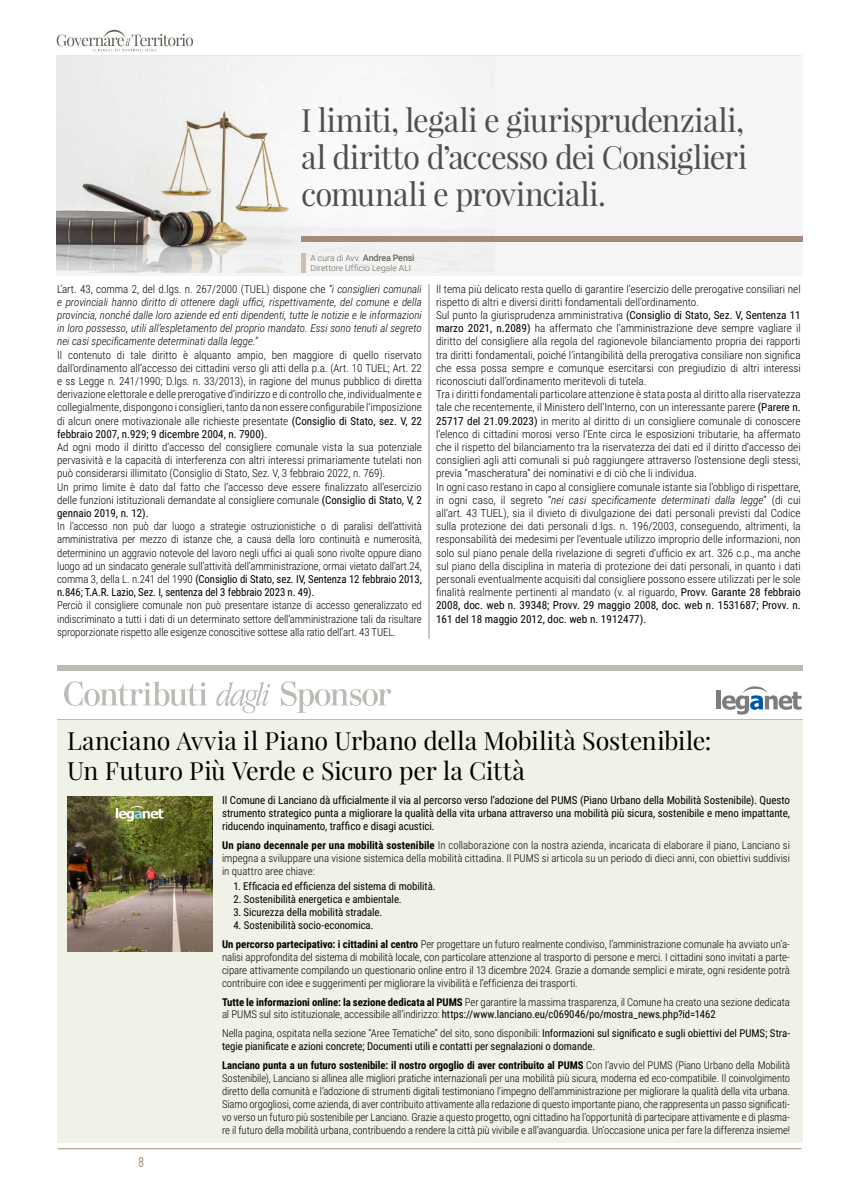
<style>
.page{position:relative;width:842px;height:1191px;background:#fff}
.page>*{position:absolute;margin:0;border:0;box-sizing:border-box;transform-origin:0 0}
.t1{font:32px/37px "Playfair Display";letter-spacing:-.03em;color:#504e4a;text-align:justify}
.t2{font:25px/30px "Playfair Display";letter-spacing:-.005em;color:#000}
.t3{font:14px "Barlow Condensed";color:#a48a7a}
.t4{font:300 11px/13.2px "Roboto Condensed";color:#000;text-align:justify}
.t5{font:italic 300 11px/13.2px "Roboto Condensed";color:#000;text-align:justify}
.t6{font:11px/13.2px "Roboto Condensed";letter-spacing:-.01em;color:#000;text-align:justify}
.t7{font:300 10.8px/13px "Roboto Condensed";letter-spacing:-.005em;color:#000;text-align:justify}
.t8{font:10.8px/13px "Roboto Condensed";letter-spacing:-.005em;color:#000}
.t9{font:300 8.5px/10px "Roboto";letter-spacing:.01em;color:#666158}
.s1{font-weight:500;font-size:9px}
.s2{font-style:normal}
.s3{font-weight:400}
.s4{font-style:italic}
.s5{font-weight:700}
.s6{font-weight:300}
</style>
<div class="page">
<hr style="left:58px;top:1148px;width:743px;height:1px;background:#a48a7a">
<svg style="left:57px;top:30px;width:136px;height:21px"></svg>
<hr style="left:57px;top:56px;width:745px;height:1px;background:#666158">
<div style="left:57px;top:57px;width:745px;height:219px;background:#f5f5f5"></div>
<img style="left:57px;top:57px;width:437px;height:216px">
<div style="left:57px;top:719px;width:745px;height:423px;background:#f1f2e7"></div>
<hr style="left:429px;top:284px;width:1px;height:354px;background:#a48a7a">
<div style="left:301px;top:237px;width:502px;height:5px;background:#a48a7a"></div>
<div style="left:57px;top:665px;width:745px;height:6px;background:#b9bcb5"></div>
<hr style="left:57px;top:719px;width:745px;height:1px;background:#b9bcb5">
<svg style="left:64px;top:681px;width:327px;height:32px"></svg>
<hr style="left:717px;top:690px;width:4px;height:19px;background:#7d7d80">
<svg style="left:722px;top:686px;width:80px;height:28px"></svg>
<img style="left:67px;top:796px;width:145px;height:155px">
<div style="left:301px;top:254px;width:5px;height:19px;background:#cdbfb1"></div>
<h1 class="t1" style="left:301px;top:102px;width:447px">I limiti, legali e giurisprudenziali, al diritto d’accesso dei Consiglieri comunali e provinciali.</h1>
<p class="t9" style="left:311px;top:252px;width:106px">A cura di Avv. <span class="s1">Andrea Pensi<br></span>Direttore Ufficio Legale ALI</p>
<p class="t5" style="left:57px;top:282px;width:366px"><span class="s2">L’art. 43, comma 2, del d.lgs. n. 267/2000 (TUEL) dispone che</span> “i consiglieri comunali e provinciali hanno diritto di ottenere dagli uffici, rispettivamente, del comune e della provincia, nonché dalle loro aziende ed enti dipendenti, tutte le notizie e le informazioni in loro possesso, utili all’espletamento del proprio mandato. Essi sono tenuti al segreto nei casi specificamente determinati dalla legge.”</p>
<p class="t4" style="left:57px;top:348px;width:366px">Il contenuto di tale diritto è alquanto ampio, ben maggiore di quello riservato dall’ordinamento all’accesso dei cittadini verso gli atti della p.a. (Art. 10 TUEL; Art. 22 e ss Legge n. 241/1990; D.lgs. n. 33/2013), in ragione del munus pubblico di diretta derivazione elettorale e delle prerogative d’indirizzo e di controllo che, individualmente e collegialmente, dispongono i consiglieri, tanto da non essere configurabile l’imposizione di alcun onere motivazionale alle richieste presentate <span class="s3">(Consiglio di Stato, sez. V, 22 febbraio 2007, n.929; 9 dicembre 2004, n. 7900).</span></p>
<p class="t4" style="left:57px;top:440px;width:366px;text-align:left">Ad ogni modo il diritto d’accesso del consigliere comunale vista la sua potenziale pervasività e la capacità di interferenza con altri interessi primariamente tutelati non può considerarsi illimitato (Consiglio di Stato, Sez. V, 3 febbraio 2022, n. 769).<br>Un primo limite è dato dal fatto che l’accesso deve essere finalizzato all’esercizio delle funzioni istituzionali demandate al consigliere comunale <span class="s3">(Consiglio di Stato, V, 2 gennaio 2019, n. 12).</span></p>
<p class="t4" style="left:57px;top:519px;width:366px">In l’accesso non può dar luogo a strategie ostruzionistiche o di paralisi dell’attività amministrativa per mezzo di istanze che, a causa della loro continuità e numerosità, determinino un aggravio notevole del lavoro negli uffici ai quali sono rivolte oppure diano luogo ad un sindacato generale sull’attività dell’amministrazione, ormai vietato dall’art.24, comma 3, della L. n.241 del 1990 <span class="s3">(Consiglio di Stato, sez. IV, Sentenza 12 febbraio 2013, n.846; T.A.R. Lazio, Sez. I, sentenza del 3 febbraio 2023 n. 49).</span></p>
<p class="t4" style="left:57px;top:598px;width:366px">Perciò il consigliere comunale non può presentare istanze di accesso generalizzato ed indiscriminato a tutti i dati di un determinato settore dell’amministrazione tali da risultare sproporzionate rispetto alle esigenze conoscitive sottese alla ratio dell’art. 43 TUEL.</p>
<p class="t4" style="left:436px;top:282px;width:366px;text-align:left">Il tema più delicato resta quello di garantire l’esercizio delle prerogative consiliari nel rispetto di altri e diversi diritti fondamentali dell’ordinamento.<br>Sul punto la giurisprudenza amministrativa <span class="s3">(Consiglio di Stato, Sez. V, Sentenza 11 marzo 2021, n.2089)</span> ha affermato che l’amministrazione deve sempre vagliare il diritto del consigliere alla regola del ragionevole bilanciamento propria dei rapporti tra diritti fondamentali, poiché l’intangibilità della prerogativa consiliare non significa che essa possa sempre e comunque esercitarsi con pregiudizio di altri interessi riconosciuti dall’ordinamento meritevoli di tutela.<br>Tra i diritti fondamentali particolare attenzione è stata posta al diritto alla riservatezza tale che recentemente, il Ministero dell’Interno, con un interessante parere <span class="s3">(Parere n.<br>25717 del 21.09.2023)</span> in merito al diritto di un consigliere comunale di conoscere l’elenco di cittadini morosi verso l’Ente circa le esposizioni tributarie, ha affermato che il rispetto del bilanciamento tra la riservatezza dei dati ed il diritto d’accesso dei consiglieri agli atti comunali si può raggiungere attraverso l’ostensione degli stessi, previa “mascheratura” dei nominativi e di ciò che li individua.<br>In ogni caso restano in capo al consigliere comunale istante sia l’obbligo di rispettare, in ogni caso, il segreto “<span class="s4">nei casi specificamente determinati dalla legge</span>” (di cui all’art. 43 TUEL), sia il divieto di divulgazione dei dati personali previsti dal Codice sulla protezione dei dati personali d.lgs. n. 196/2003, conseguendo, altrimenti, la responsabilità dei medesimi per l’eventuale utilizzo improprio delle informazioni, non solo sul piano penale della rivelazione di segreti d’ufficio ex art. 326 c.p., ma anche sul piano della disciplina in materia di protezione dei dati personali, in quanto i dati personali eventualmente acquisiti dal consigliere possono essere utilizzati per le sole finalità realmente pertinenti al mandato (v. al riguardo, <span class="s3">Provv. Garante 28 febbraio 2008, doc. web n. 39348; Provv. 29 maggio 2008, doc. web n. 1531687; Provv. n.<br>161 del 18 maggio 2012, doc. web n. 1912477).</span></p>
<h2 class="t2" style="left:67px;top:725px;width:646px">Lanciano Avvia il Piano Urbano della Mobilità Sostenibile:<br>Un Futuro Più Verde e Sicuro per la Città</h2>
<p class="t3" style="left:139px;top:1151px;width:7px">8</p>
<p class="t6" style="left:222px;top:792px;width:569px">Il Comune di Lanciano dà ufficialmente il via al percorso verso l’adozione del PUMS (Piano Urbano della Mobilità Sostenibile). Questo strumento strategico punta a migliorare la qualità della vita urbana attraverso una mobilità più sicura, sostenibile e meno impattante, riducendo inquinamento, traffico e disagi acustici.</p>
<p class="t7" style="left:222px;top:838px;width:569px"><span class="s5">Un piano decennale per una mobilità sostenibile</span> In collaborazione con la nostra azienda, incaricata di elaborare il piano, Lanciano si impegna a sviluppare una visione sistemica della mobilità cittadina. Il PUMS si articola su un periodo di dieci anni, con obiettivi suddivisi in quattro aree chiave:</p>
<p class="t8" style="left:233px;top:879px;width:204px">1. Efficacia ed efficienza del sistema di mobilità.</p>
<p class="t8" style="left:233px;top:892px;width:170px">2. Sostenibilità energetica e ambientale.</p>
<p class="t8" style="left:233px;top:905px;width:150px">3. Sicurezza della mobilità stradale.</p>
<p class="t7" style="left:222px;top:915px;width:569px;line-height:18.6px;text-indent:11px"><span class="s3">4. Sostenibilità socio-economica.<br></span><span class="s5">Un percorso partecipativo: i cittadini al centro</span> Per progettare un futuro realmente condiviso, l’amministrazione comunale ha avviato un’a-</p>
<p class="t7" style="left:222px;top:950px;width:569px">nalisi approfondita del sistema di mobilità locale, con particolare attenzione al trasporto di persone e merci. I cittadini sono invitati a parte&shy;cipare attivamente compilando un questionario online entro il 13 dicembre 2024. Grazie a domande semplici e mirate, ogni residente potrà contribuire con idee e suggerimenti per migliorare la vivibilità e l’efficienza dei trasporti.</p>
<p class="t7" style="left:222px;top:994px;width:569px"><span class="s5">Tutte le informazioni online: la sezione dedicata al PUMS</span> Per garantire la massima trasparenza, il Comune ha creato una sezione dedicata al PUMS sul sito istituzionale, accessibile all’indirizzo: <span class="s3">https://www.lanciano.eu/c069046/po/mostra_news.php?id=1462</span></p>
<p class="t8" style="left:222px;top:1026px;width:569px"><span class="s6">Nella pagina, ospitata nella sezione “Aree Tematiche” del sito, sono disponibili:</span> Informazioni sul significato e sugli obiettivi del PUMS; Stra&shy;tegie pianificate e azioni concrete; Documenti utili e contatti per segnalazioni o domande.</p>
<p class="t7" style="left:222px;top:1058px;width:569px"><span class="s5">Lanciano punta a un futuro sostenibile: il nostro orgoglio di aver contribuito al PUMS</span> Con l’avvio del PUMS (Piano Urbano della Mobilità Sostenibile), Lanciano si allinea alle migliori pratiche internazionali per una mobilità più sicura, moderna ed eco-compatibile. Il coinvolgimento diretto della comunità e l’adozione di strumenti digitali testimoniano l’impegno dell’amministrazione per migliorare la qualità della vita urbana.<br>Siamo orgogliosi, come azienda, di aver contribuito attivamente alla redazione di questo importante piano, che rappresenta un passo significati&shy;vo verso un futuro più sostenibile per Lanciano. Grazie a questo progetto, ogni cittadino ha l’opportunità di partecipare attivamente e di plasma&shy;re il futuro della mobilità urbana, contribuendo a rendere la città più vivibile e all’avanguardia. Un’occasione unica per fare la differenza insieme!</p>
</div>
